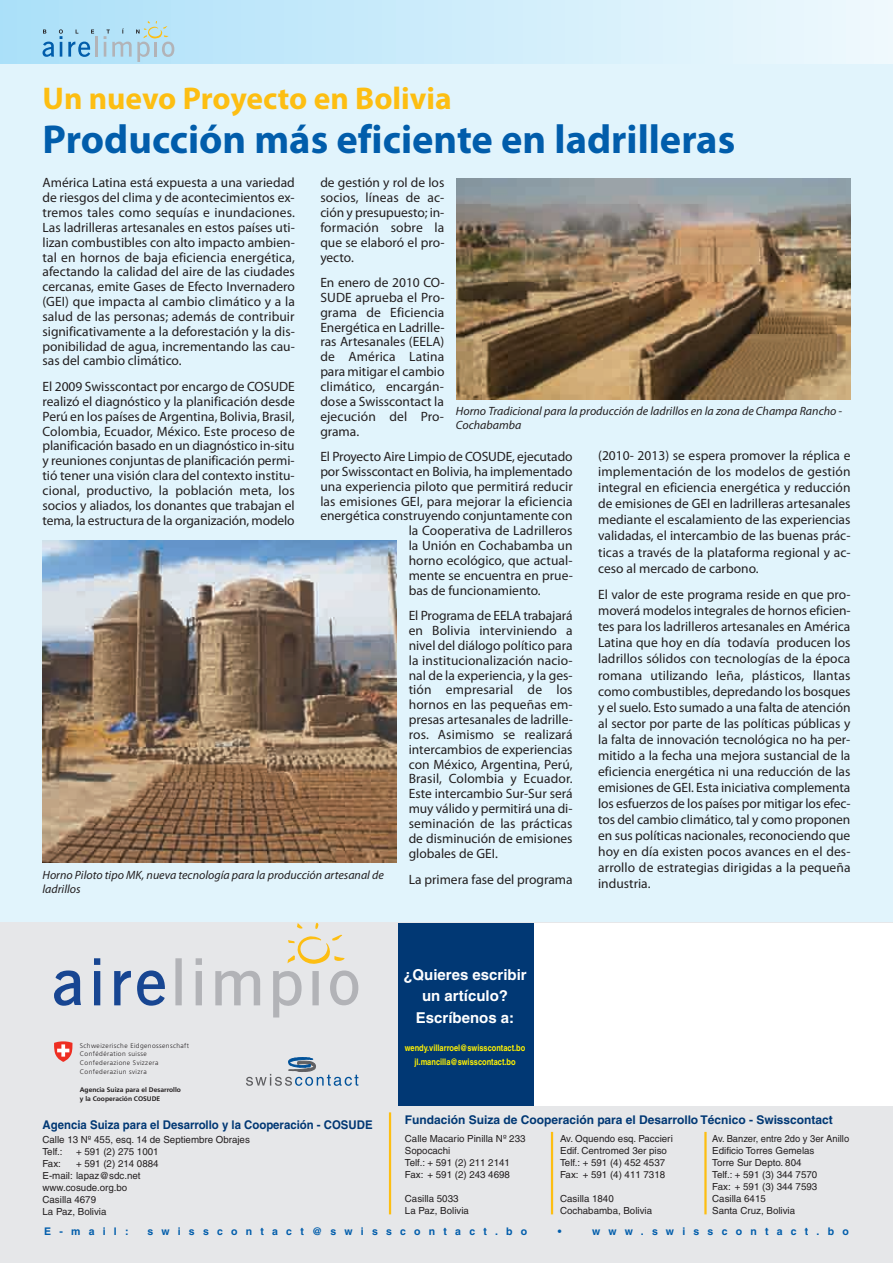
<style>
.page{position:relative;width:893px;height:1263px;background:#e1f4fc}
.page>*{position:absolute;margin:0;border:0;box-sizing:border-box;transform-origin:0 0}
.t1{font:700 40.5px "Myriad Pro";color:#015dab}
.t2{font:700 31.5px "Myriad Pro";color:#fdbe12}
.t3{font:700 15px/21.5px "Helvetica";color:#fff;text-align:center}
.t4{font:13.5px/14.9px "Myriad Pro";color:#231f20;text-align:justify}
.t5{font:italic 12px/14.4px "Myriad Pro";color:#231f20}
.t6{font:700 12px "Helvetica";color:#013874}
.t7{font:700 12px "Helvetica";color:#013874;scale:.95 1}
.t8{font:700 10.5px "Helvetica";letter-spacing:.785em;color:#015dab}
.t9{font:9.75px/12px "Helvetica";color:#231f20}
.t10{font:9.75px/12px "Helvetica";color:#231f20;scale:.96 1}
.t11{font:700 9px/13.5px "Helvetica";color:#fff101;text-align:center;scale:.83 1}
.t12{font:300 6.75px/8.9px "Frutiger";letter-spacing:.06em;color:#231f20}
.t13{font:700 6.75px/8.9px "Frutiger";color:#231f20}
</style>
<div class="page">
<div style="left:0;top:0;width:893px;height:64px;background:linear-gradient(to right,#abe0f9,#eff9fd)"></div>
<hr style="left:95px;top:36px;width:3px;height:21px;background:#b2b3b7">
<svg style="left:43px;top:29px;width:51px;height:28px"></svg>
<svg style="left:104px;top:21px;width:70px;height:41px;background:#b5d9e8"></svg>
<div style="left:0;top:923px;width:893px;height:340px;background:#e6e7e9"></div>
<div style="left:398px;top:923px;width:136px;height:183px;background:#013874"></div>
<svg style="left:54px;top:958px;width:111px;height:48px"></svg>
<svg style="left:175px;top:923px;width:183px;height:94px"></svg>
<svg style="left:246px;top:1057px;width:112px;height:29px"></svg>
<svg style="left:54px;top:1041px;width:19px;height:21px"></svg>
<hr style="left:389px;top:1112px;width:2px;height:102px;background:#fdbe12">
<hr style="left:551px;top:1132px;width:2px;height:82px;background:#fdbe12">
<hr style="left:704px;top:1132px;width:3px;height:82px;background:#fdbe12">
<div style="left:534px;top:923px;width:359px;height:183px;background:#fff"></div>
<img style="left:456px;top:179px;width:394px;height:220px">
<img style="left:43px;top:540px;width:354px;height:322px">
<h2 class="t2" style="left:43px;top:86px;width:411px">Un nuevo Proyecto en Bolivia</h2>
<h1 class="t1" style="left:43px;top:124px;width:694px">Producción más eficiente en ladrilleras</h1>
<p class="t4" style="left:43px;top:176px;width:254px">América Latina está expuesta a una variedad de riesgos del clima y de acontecimientos ex&shy;tremos tales como sequías e inundaciones.<br>Las ladrilleras artesanales en estos países uti&shy;lizan combustibles con alto impacto ambien&shy;tal en hornos de baja eficiencia energética, afectando la calidad del aire de las ciudades cercanas, emite Gases de Efecto Invernadero (GEI) que impacta al cambio climático y a la salud de las personas; además de contribuir significativamente a la deforestación y la dis&shy;ponibilidad de agua, incrementando las cau&shy;sas del cambio climático.</p>
<p class="t4" style="left:43px;top:380px;width:254px">El 2009 Swisscontact por encargo de COSUDE realizó el diagnóstico y la planificación desde Perú en los países de Argentina, Bolivia, Brasil, Colombia, Ecuador, México. Este proceso de planificación basado en un diagnóstico in-situ y reuniones conjuntas de planificación permi&shy;tió tener una visión clara del contexto institu&shy;cional, productivo, la población meta, los socios y aliados, los donantes que trabajan el tema, la estructura de la organización, modelo</p>
<p class="t4" style="left:320px;top:176px;width:126px">de gestión y rol de los socios, líneas de ac&shy;ción y presupuesto; in&shy;formación sobre la que se elaboró el pro&shy;yecto.</p>
<p class="t4" style="left:320px;top:276px;width:126px">En enero de 2010 CO-SUDE aprueba el Pro&shy;grama de Eficiencia Energética en Ladrille&shy;ras Artesanales (EELA) de América Latina para mitigar el cambio climático, encargán&shy;dose a Swisscontact la ejecución del Pro&shy;grama.</p>
<p class="t4" style="left:320px;top:450px;width:254px">El Proyecto Aire Limpio de COSUDE, ejecutado</p>
<p class="t4" style="left:320px;top:465px;width:254px">por Swisscontact en Bolivia, ha implementado</p>
<p class="t4" style="left:320px;top:480px;width:254px">una experiencia piloto que permitirá reducir</p>
<p class="t4" style="left:320px;top:495px;width:254px">las emisiones GEI, para mejorar la eficiencia</p>
<p class="t4" style="left:320px;top:509px;width:254px">energética construyendo conjuntamente con</p>
<p class="t4" style="left:409px;top:524px;width:165px">la Cooperativa de Ladrilleros</p>
<p class="t4" style="left:409px;top:539px;width:165px">la Unión en Cochabamba un</p>
<p class="t4" style="left:409px;top:554px;width:165px">horno ecológico, que actual-</p>
<p class="t4" style="left:409px;top:569px;width:166px">mente se encuentra en prue-</p>
<p class="t4" style="left:409px;top:584px;width:134px">bas de funcionamiento.</p>
<p class="t4" style="left:409px;top:609px;width:166px">El Programa de EELA trabajará en Bolivia interviniendo a nivel del diálogo político para la institucionalización nacio&shy;nal de la experiencia, y la ges&shy;tión empresarial de los hornos en las pequeñas em&shy;presas artesanales de ladrille&shy;ros. Asimismo se realizará intercambios de experiencias con México, Argentina, Perú, Brasil, Colombia y Ecuador.<br>Este intercambio Sur-Sur será muy válido y permitirá una di&shy;seminación de las prácticas de disminución de emisiones globales de GEI.</p>
<p class="t4" style="left:409px;top:873px;width:165px">La primera fase del programa</p>
<p class="t5" style="left:456px;top:404px;width:388px">Horno Tradicional para la producción de ladrillos en la zona de Champa Rancho -<br>Cochabamba</p>
<p class="t4" style="left:598px;top:449px;width:254px;line-height:16px">(2010- 2013) se espera promover la réplica e implementación de los modelos de gestión integral en eficiencia energética y reducción de emisiones de GEI en ladrilleras artesanales mediante el escalamiento de las experiencias validadas, el intercambio de las buenas prác&shy;ticas a través de la plataforma regional y ac&shy;ceso al mercado de carbono.</p>
<p class="t4" style="left:598px;top:588px;width:254px;line-height:16px">El valor de este programa reside en que pro&shy;moverá modelos integrales de hornos eficien&shy;tes para los ladrilleros artesanales en América Latina que hoy en día todavía producen los ladrillos sólidos con tecnologías de la época romana utilizando leña, plásticos, llantas como combustibles, depredando los bosques y el suelo. Esto sumado a una falta de atención al sector por parte de las políticas públicas y la falta de innovación tecnológica no ha per&shy;mitido a la fecha una mejora sustancial de la eficiencia energética ni una reducción de las emisiones de GEI. Esta iniciativa complementa los esfuerzos de los países por mitigar los efec&shy;tos del cambio climático, tal y como proponen en sus políticas nacionales, reconociendo que hoy en día existen pocos avances en el des&shy;arrollo de estrategias dirigidas a la pequeña industria.</p>
<p class="t5" style="left:43px;top:868px;width:343px">Horno Piloto tipo MK, nueva tecnología para la producción artesanal de ladrillos</p>
<p class="t3" style="left:403px;top:965px;width:125px">¿Quieres escribir un artículo?<br>Escríbenos a:</p>
<p class="t11" style="left:405px;top:1042px;width:147px">wendy.villarroel@swisscontact.bo jl.mancilla@swisscontact.bo</p>
<p class="t12" style="left:80px;top:1041px;width:111px">Schweizerische Eidgenossenschaft<br>Confédération suisse<br>Confederazione Svizzera<br>Confederaziun svizra</p>
<p class="t13" style="left:80px;top:1086px;width:103px">Agencia Suiza para el Desarrollo y la Cooperación COSUDE</p>
<p class="t7" style="left:43px;top:1120px;width:349px">Agencia Suiza para el Desarrollo y la Cooperación - COSUDE</p>
<p class="t6" style="left:405px;top:1116px;width:429px">Fundación Suiza de Cooperación para el Desarrollo Técnico - Swisscontact</p>
<p class="t9" style="left:43px;top:1135px;width:209px">Calle 13 Nº 455, esq. 14 de Septiembre Obrajes<br>Telf.:</p>
<p class="t9" style="left:405px;top:1133px;width:122px">Calle Macario Pinilla Nº 233<br>Sopocachi<br>Telf.: + 591 (2) 211 2141<br>Fax: + 591 (2) 243 4698</p>
<p class="t9" style="left:405px;top:1193px;width:66px">Casilla 5033<br>La Paz, Bolivia</p>
<p class="t9" style="left:560px;top:1133px;width:114px">Av. Oquendo esq. Paccieri<br>Edif. Centromed 3er piso<br>Telf.: + 591 (4) 452 4537<br>Fax: + 591 (4) 411 7318</p>
<p class="t9" style="left:560px;top:1193px;width:94px">Casilla 1840<br>Cochabamba, Bolivia</p>
<p class="t10" style="left:712px;top:1133px;width:144px">Av. Banzer, entre 2do y 3er Anillo<br>Edificio Torres Gemelas<br>Torre Sur Depto. 804<br>Telf.: + 591 (3) 344 7570<br>Fax: + 591 (3) 344 7593<br>Casilla 6415<br>Santa Cruz, Bolivia</p>
<p class="t9" style="left:76px;top:1147px;width:84px">+ 591 (2) 275 1001</p>
<p class="t9" style="left:43px;top:1159px;width:118px;text-indent:34px">+ 591 (2) 214 0884<br>E-mail: lapaz@sdc.net www.cosude.org.bo<br>Casilla 4679<br>La Paz, Bolivia</p>
<p class="t9" style="left:43px;top:1159px;width:20px">Fax:</p>
<p class="t8" style="left:44px;top:1227px;width:86px">E-mail:</p>
<p class="t8" style="left:148px;top:1227px;width:381px">swisscontact@swisscontact.bo</p>
<p class="t8" style="left:558px;top:1227px;width:5px">•</p>
<p class="t8" style="left:592px;top:1227px;width:258px">www.swisscontact.bo</p>
</div>
